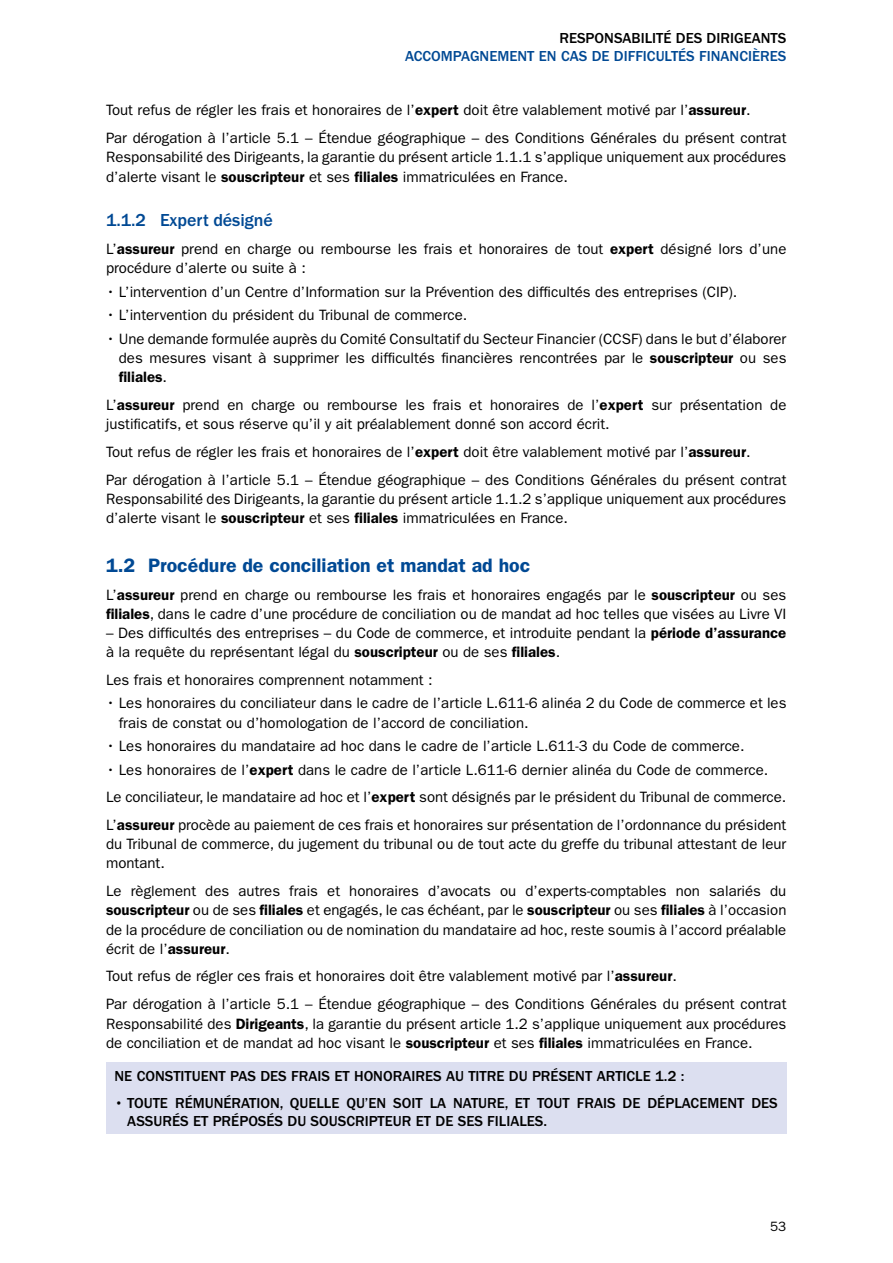
<style>
.page{position:relative;width:893px;height:1263px;background:#fff}
.page>*{position:absolute;margin:0;border:0;box-sizing:border-box;transform-origin:0 0}
.t1{font:600 19.5px "ITC Franklin Gothic Std";color:#004994}
.t2{font:500 18px "ITC Franklin Gothic Std";letter-spacing:-.005em;color:#004994}
.t3{font:15px/19.2px "ITC Franklin Gothic Std";color:#000}
.t4{font:500 15px/18px "ITC Franklin Gothic Std";color:#000}
.t5{font:500 15px "ITC Franklin Gothic Std";color:#004994}
.t6{font:13.5px "ITC Franklin Gothic Std";color:#000}
.s1{font-weight:600}
</style>
<div class="page">
<div style="left:106px;top:1062px;width:680px;height:72px;background:#dcdff0"></div>
<p class="t4" style="left:559px;top:29px;width:229px">RESPONSABILITÉ DES DIRIGEANTS</p>
<p class="t5" style="left:405px;top:47px;width:383px">ACCOMPAGNEMENT EN CAS DE DIFFICULTÉS FINANCIÈRES</p>
<p class="t3" style="left:106px;top:96px;width:682px;line-height:28px">Tout refus de régler les frais et honoraires de l’<span class="s1">expert</span> doit être valablement motivé par l’<span class="s1">assureur</span>.<br>Par dérogation à l’article 5.1 – Étendue géographique – des Conditions Générales du présent contrat</p>
<p class="t3" style="left:106px;top:148px;width:682px">Responsabilité des Dirigeants, la garantie du présent article 1.1.1 s’applique uniquement aux procédures d’alerte visant le <span class="s1">souscripteur</span> et ses <span class="s1">filiales</span> immatriculées en France.</p>
<p class="t2" style="left:106px;top:210px;width:168px">1.1.2 Expert désigné</p>
<p class="t3" style="left:106px;top:239px;width:682px">L’<span class="s1">assureur</span> prend en charge ou rembourse les frais et honoraires de tout <span class="s1">expert</span> désigné lors d’une procédure d’alerte ou suite à :</p>
<p class="t3" style="left:106px;top:282px;width:633px">• L’intervention d’un Centre d’Information sur la Prévention des difficultés des entreprises (CIP).</p>
<p class="t3" style="left:106px;top:306px;width:363px">• L’intervention du président du Tribunal de commerce.</p>
<p class="t3" style="left:119px;top:329px;width:669px;text-align:justify;text-indent:-13px">• Une demande formulée auprès du Comité Consultatif du Secteur Financier (CCSF) dans le but d’élaborer des mesures visant à supprimer les difficultés financières rencontrées par le <span class="s1">souscripteur</span> ou ses <span class="s1">filiales</span>.</p>
<p class="t3" style="left:106px;top:395px;width:682px">L’<span class="s1">assureur</span> prend en charge ou rembourse les frais et honoraires de l’<span class="s1">expert</span> sur présentation de justificatifs, et sous réserve qu’il y ait préalablement donné son accord écrit.</p>
<p class="t3" style="left:106px;top:438px;width:682px;line-height:28px">Tout refus de régler les frais et honoraires de l’<span class="s1">expert</span> doit être valablement motivé par l’<span class="s1">assureur</span>.<br>Par dérogation à l’article 5.1 – Étendue géographique – des Conditions Générales du présent contrat</p>
<p class="t3" style="left:106px;top:489px;width:682px">Responsabilité des Dirigeants, la garantie du présent article 1.1.2 s’applique uniquement aux procédures d’alerte visant le <span class="s1">souscripteur</span> et ses <span class="s1">filiales</span> immatriculées en France.</p>
<h1 class="t1" style="left:106px;top:554px;width:426px">1.2 Procédure de conciliation et mandat ad hoc</h1>
<p class="t3" style="left:106px;top:585px;width:682px">L’<span class="s1">assureur</span> prend en charge ou rembourse les frais et honoraires engagés par le <span class="s1">souscripteur</span> ou ses <span class="s1">filiales</span>, dans le cadre d’une procédure de conciliation ou de mandat ad hoc telles que visées au Livre VI</p>
<p class="t3" style="left:106px;top:623px;width:682px">– Des difficultés des entreprises – du Code de commerce, et introduite pendant la <span class="s1">période d’assurance </span>à la requête du représentant légal du <span class="s1">souscripteur</span> ou de ses <span class="s1">filiales</span>.</p>
<p class="t3" style="left:106px;top:670px;width:328px">Les frais et honoraires comprennent notamment :</p>
<p class="t3" style="left:119px;top:694px;width:669px;text-indent:-13px">• Les honoraires du conciliateur dans le cadre de l’article L.611-6 alinéa 2 du Code de commerce et les frais de constat ou d’homologation de l’accord de conciliation.</p>
<p class="t3" style="left:106px;top:736px;width:640px">• Les honoraires du mandataire ad hoc dans le cadre de l’article L.611-3 du Code de commerce.</p>
<p class="t3" style="left:106px;top:756px;width:682px;line-height:27.8px">• Les honoraires de l’<span class="s1">expert</span> dans le cadre de l’article L.611-6 dernier alinéa du Code de commerce.<br>Le conciliateur, le mandataire ad hoc et l’<span class="s1">expert</span> sont désignés par le président du Tribunal de commerce.<br>L’<span class="s1">assureur</span> procède au paiement de ces frais et honoraires sur présentation de l’ordonnance du président</p>
<p class="t3" style="left:106px;top:834px;width:682px">du Tribunal de commerce, du jugement du tribunal ou de tout acte du greffe du tribunal attestant de leur montant.</p>
<p class="t3" style="left:106px;top:881px;width:682px;text-align:justify">Le règlement des autres frais et honoraires d’avocats ou d’experts-comptables non salariés du <span class="s1">souscripteur</span> ou de ses <span class="s1">filiales</span> et engagés, le cas échéant, par le <span class="s1">souscripteur</span> ou ses <span class="s1">filiales</span> à l’occasion de la procédure de conciliation ou de nomination du mandataire ad hoc, reste soumis à l’accord préalable écrit de l’<span class="s1">assureur</span>.</p>
<p class="t3" style="left:106px;top:962px;width:682px;line-height:28px">Tout refus de régler ces frais et honoraires doit être valablement motivé par l’<span class="s1">assureur</span>.<br>Par dérogation à l’article 5.1 – Étendue géographique – des Conditions Générales du présent contrat</p>
<p class="t3" style="left:106px;top:1014px;width:682px">Responsabilité des <span class="s1">Dirigeants</span>, la garantie du présent article 1.2 s’applique uniquement aux procédures de conciliation et de mandat ad hoc visant le <span class="s1">souscripteur</span> et ses <span class="s1">filiales</span> immatriculées en France.</p>
<p class="t4" style="left:115px;top:1067px;width:571px">NE CONSTITUENT PAS DES FRAIS ET HONORAIRES AU TITRE DU PRÉSENT ARTICLE 1.2 :</p>
<p class="t4" style="left:127px;top:1094px;width:652px;text-indent:-13px">• TOUTE RÉMUNÉRATION, QUELLE QU’EN SOIT LA NATURE, ET TOUT FRAIS DE DÉPLACEMENT DES<br>ASSURÉS ET PRÉPOSÉS DU SOUSCRIPTEUR ET DE SES FILIALES.</p>
<p class="t6" style="left:770px;top:1218px;width:18px">53</p>
</div>
